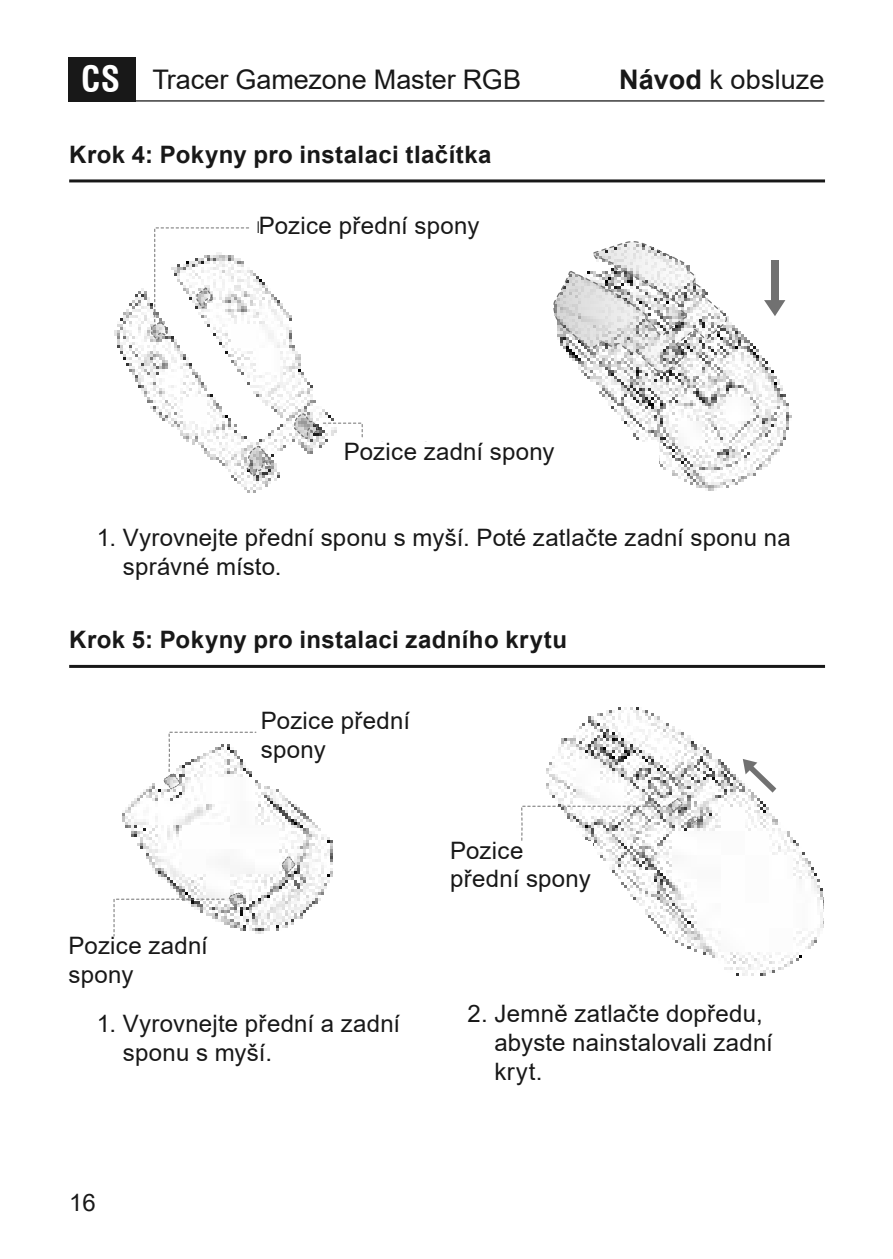
<style>
.page{position:relative;width:893px;height:1259px;background:#fff}
.page>*{position:absolute;margin:0;border:0;box-sizing:border-box;transform-origin:0 0}
.t1{font:27px "Arial";color:#181818}
.t2{font:24px/28.8px "Arial";letter-spacing:.01em;color:#181818}
.t3{font:700 24px "Arial";letter-spacing:.015em;color:#181818}
.s1{font-family:"Swiss 721 BT";font-weight:700;font-stretch:condensed;font-size:35.4px;color:#fff}
.s2{font-weight:700}
</style>
<div class="page">
<hr style="left:69px;top:100px;width:755px;height:2px;background:#181818">
<div style="left:69px;top:57px;width:67px;height:45px;background:#181818"></div>
<hr style="left:69px;top:179px;width:756px;height:3px;background:#181818">
<svg style="left:553px;top:241px;width:239px;height:250px"></svg>
<img style="left:114px;top:270px;width:214px;height:223px">
<svg style="left:150px;top:227px;width:101px;height:114px"></svg>
<svg style="left:245px;top:445px;width:27px;height:33px"></svg>
<svg style="left:257px;top:221px;width:2px;height:12px"></svg>
<svg style="left:293px;top:413px;width:134px;height:41px"></svg>
<div style="left:259px;top:217px;width:314px;height:44px;background:#fff"></div>
<div style="left:344px;top:442px;width:314px;height:45px;background:#fff"></div>
<hr style="left:69px;top:665px;width:756px;height:3px;background:#181818">
<svg style="left:122px;top:780px;width:211px;height:154px"></svg>
<img style="left:546px;top:707px;width:278px;height:269px">
<svg style="left:281px;top:855px;width:15px;height:20px"></svg>
<svg style="left:113px;top:892px;width:134px;height:44px"></svg>
<svg style="left:163px;top:731px;width:94px;height:58px"></svg>
<svg style="left:743px;top:759px;width:33px;height:33px"></svg>
<svg style="left:521px;top:797px;width:177px;height:49px"></svg>
<div style="left:450px;top:841px;width:143px;height:100px;background:#fff"></div>
<p class="t1" style="left:81px;top:70px;width:441px"><span class="s1">CS</span> Tracer Gamezone Master RGB</p>
<p class="t3" style="left:69px;top:137px;width:424px">Krok 4: Pokyny pro instalaci tlačítka</p>
<p class="t2" style="left:259px;top:211px;width:222px">Pozice přední spony</p>
<p class="t1" style="left:619px;top:70px;width:207px"><span class="s2">Návod</span> k obsluze</p>
<p class="t2" style="left:344px;top:437px;width:212px">Pozice zadní spony</p>
<p class="t2" style="left:123px;top:523px;width:669px;text-indent:-26px">1. Vyrovnejte přední sponu s myší. Poté zatlačte zadní sponu na správné místo.</p>
<p class="t3" style="left:69px;top:622px;width:499px">Krok 5: Pokyny pro instalaci zadního krytu</p>
<p class="t2" style="left:261px;top:706px;width:151px">Pozice přední spony</p>
<p class="t2" style="left:69px;top:931px;width:141px">Pozice zadní spony</p>
<p class="t2" style="left:123px;top:1008px;width:279px;text-indent:-26px">1. Vyrovnejte přední a zadní sponu s myší.</p>
<p class="t2" style="left:450px;top:835px;width:142px">Pozice přední spony</p>
<p class="t2" style="left:494px;top:999px;width:280px;text-indent:-27px">2. Jemně zatlačte dopředu, abyste nainstalovali zadní kryt.</p>
<p class="t2" style="left:69px;top:1190px;width:28px">16</p>
</div>
